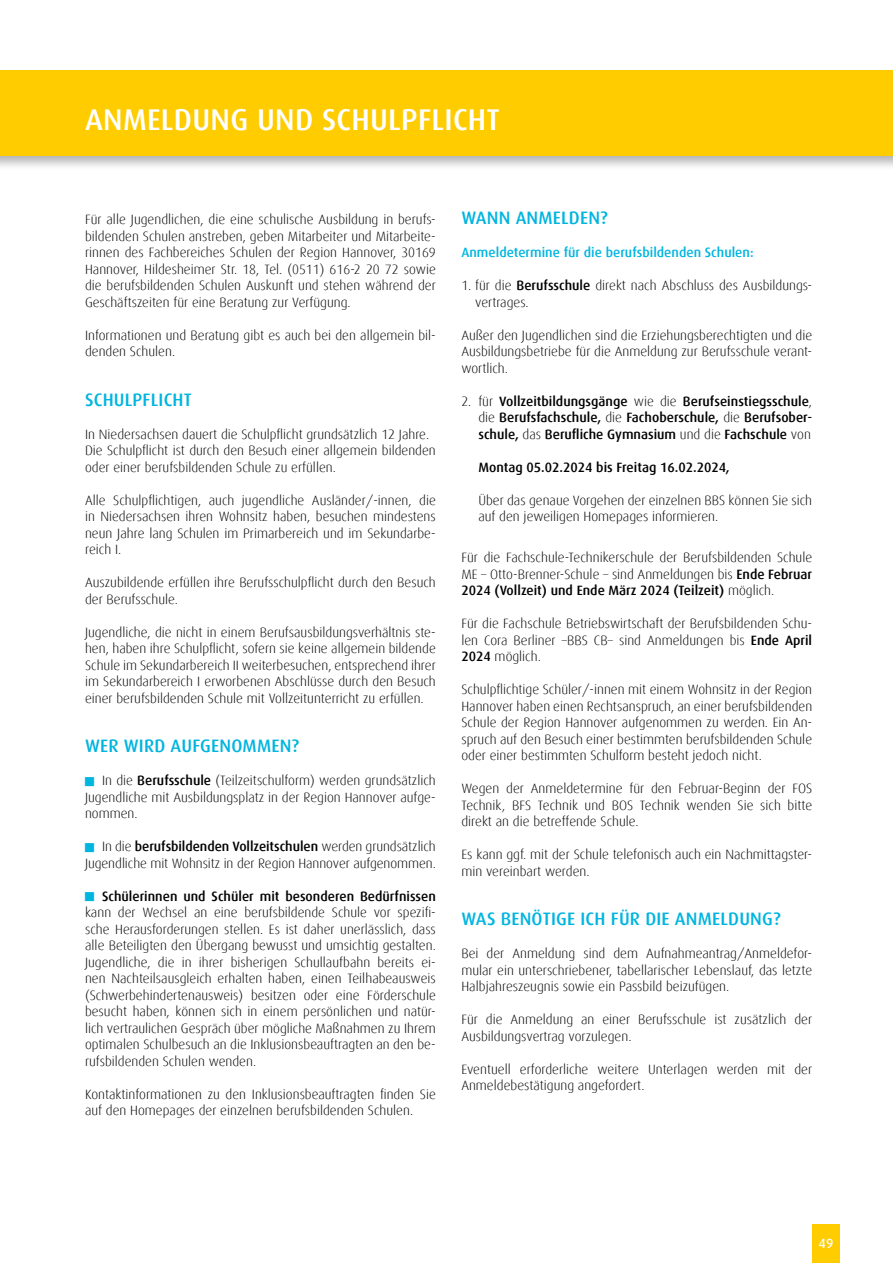
<style>
.page{position:relative;width:893px;height:1263px;background:#fff}
.page>*{position:absolute;margin:0;border:0;box-sizing:border-box;transform-origin:0 0}
.t1{font:500 30px "Dax";letter-spacing:.01em;color:#fff}
.t2{font:500 18px "Dax";letter-spacing:.01em;color:#00b5e0}
.t3{font:300 13.5px/16.5px "Dax";color:#000;text-align:justify}
.t4{font:500 13.5px/16.5px "Dax";color:#000;text-align:justify}
.t5{font:500 13.5px "Dax";color:#00b5e0}
.t6{font:500 13.5px "Dax";color:#fff}
.s1{font-family:"European Pi One";font-weight:400;font-size:9px;color:#00b5e0}
.s2{font-weight:500}
.s3{font-weight:300}
</style>
<div class="page">
<div style="left:812px;top:1225px;width:28px;height:38px;background:#fc0"></div>
<div style="left:0;top:68px;width:893px;height:103px;background:#000;opacity:.3"></div>
<div style="left:0;top:71px;width:893px;height:85px;background:#fc0"></div>
<h1 class="t1" style="left:85px;top:103px;width:416px">ANMELDUNG UND SCHULPFLICHT</h1>
<p class="t3" style="left:85px;top:211px;width:352px">Für alle Jugendlichen, die eine schulische Ausbildung in berufs&shy;bildenden Schulen anstreben, geben Mitarbeiter und Mitarbeite&shy;rinnen des Fachbereiches Schulen der Region Hannover, 30169<br>Hannover, Hildesheimer Str. 18, Tel. (0511) 616-2 20 72 sowie die berufsbildenden Schulen Auskunft und stehen während der Geschäftszeiten für eine Beratung zur Verfügung.</p>
<p class="t3" style="left:85px;top:327px;width:352px">Informationen und Beratung gibt es auch bei den allgemein bil&shy;denden Schulen.</p>
<h2 class="t2" style="left:85px;top:389px;width:108px">SCHULPFLICHT</h2>
<p class="t3" style="left:85px;top:426px;width:352px;text-align:left">In Niedersachsen dauert die Schulpflicht grundsätzlich 12 Jahre.<br>Die Schulpflicht ist durch den Besuch einer allgemein bildenden oder einer berufsbildenden Schule zu erfüllen.</p>
<p class="t3" style="left:85px;top:492px;width:352px">Alle Schulpflichtigen, auch jugendliche Ausländer/-innen, die in Niedersachsen ihren Wohnsitz haben, besuchen mindestens neun Jahre lang Schulen im Primarbereich und im Sekundarbe&shy;reich I.</p>
<p class="t3" style="left:85px;top:574px;width:352px">Auszubildende erfüllen ihre Berufsschulpflicht durch den Besuch der Berufsschule.</p>
<p class="t3" style="left:85px;top:624px;width:352px">Jugendliche, die nicht in einem Berufsausbildungsverhältnis ste&shy;hen, haben ihre Schulpflicht, sofern sie keine allgemein bildende Schule im Sekundarbereich II weiterbesuchen, entsprechend ihrer im Sekundarbereich I erworbenen Abschlüsse durch den Besuch einer berufsbildenden Schule mit Vollzeitunterricht zu erfüllen.</p>
<h2 class="t2" style="left:85px;top:736px;width:216px">WER WIRD AUFGENOMMEN?</h2>
<p class="t3" style="left:85px;top:772px;width:352px"><span class="s1">W</span> In die <span class="s2">Berufsschule</span> (Teilzeitschulform) werden grundsätzlich Jugendliche mit Ausbildungsplatz in der Region Hannover aufge&shy;nommen.</p>
<p class="t3" style="left:85px;top:838px;width:352px"><span class="s1">W</span> In die <span class="s2">berufsbildenden Vollzeitschulen</span> werden grundsätzlich<br>Jugendliche mit Wohnsitz in der Region Hannover aufgenommen.</p>
<p class="t3" style="left:85px;top:888px;width:352px"><span class="s1">W</span> <span class="s2">Schülerinnen und Schüler mit besonderen Bedürfnissen </span>kann der Wechsel an eine berufsbildende Schule vor spezifi&shy;sche Herausforderungen stellen. Es ist daher unerlässlich, dass alle Beteiligten den Übergang bewusst und umsichtig gestalten.<br>Jugendliche, die in ihrer bisherigen Schullaufbahn bereits ei&shy;nen Nachteilsausgleich erhalten haben, einen Teilhabeausweis (Schwerbehindertenausweis) besitzen oder eine Förderschule besucht haben, können sich in einem persönlichen und natür&shy;lich vertraulichen Gespräch über mögliche Maßnahmen zu Ihrem optimalen Schulbesuch an die Inklusionsbeauftragten an den be&shy;rufsbildenden Schulen wenden.</p>
<p class="t3" style="left:85px;top:1086px;width:352px">Kontaktinformationen zu den Inklusionsbeauftragten finden Sie auf den Homepages der einzelnen berufsbildenden Schulen.</p>
<h2 class="t2" style="left:461px;top:208px;width:148px">WANN ANMELDEN?</h2>
<p class="t5" style="left:461px;top:245px;width:294px">Anmeldetermine für die berufsbildenden Schulen:</p>
<p class="t3" style="left:475px;top:277px;width:338px;text-indent:-14px">1. für die <span class="s2">Berufsschule</span> direkt nach Abschluss des Ausbildungs&shy;vertrages.</p>
<p class="t3" style="left:461px;top:327px;width:352px">Außer den Jugendlichen sind die Erziehungsberechtigten und die Ausbildungsbetriebe für die Anmeldung zur Berufsschule verant&shy;wortlich.</p>
<p class="t4" style="left:478px;top:393px;width:335px;text-indent:-17px"><span class="s3">2. für</span> Vollzeitbildungsgänge <span class="s3">wie die</span> Berufseinstiegsschule<span class="s3">, die</span> Berufsfachschule, <span class="s3">die</span> Fachoberschule, <span class="s3">die</span> Berufsober&shy;schule, <span class="s3">das</span> Berufliche Gymnasium <span class="s3">und die</span> Fachschule <span class="s3">von</span></p>
<p class="t4" style="left:478px;top:459px;width:253px">Montag 05.02.2024 bis Freitag 16.02.2024,</p>
<p class="t3" style="left:478px;top:492px;width:335px">Über das genaue Vorgehen der einzelnen BBS können Sie sich auf den jeweiligen Homepages informieren.</p>
<p class="t3" style="left:461px;top:549px;width:352px">Für die Fachschule-Technikerschule der Berufsbildenden Schule ME – Otto-Brenner-Schule – sind Anmeldungen bis <span class="s2">Ende Februar 2024 (Vollzeit) und Ende März 2024 (Teilzeit)</span> möglich.</p>
<p class="t3" style="left:461px;top:615px;width:352px">Für die Fachschule Betriebswirtschaft der Berufsbildenden Schu&shy;len Cora Berliner –BBS CB– sind Anmeldungen bis <span class="s2">Ende April 2024</span> möglich.</p>
<p class="t3" style="left:461px;top:681px;width:352px">Schulpflichtige Schüler/-innen mit einem Wohnsitz in der Region Hannover haben einen Rechtsanspruch, an einer berufsbildenden Schule der Region Hannover aufgenommen zu werden. Ein An&shy;spruch auf den Besuch einer bestimmten berufsbildenden Schule oder einer bestimmten Schulform besteht jedoch nicht.</p>
<p class="t3" style="left:461px;top:780px;width:352px">Wegen der Anmeldetermine für den Februar-Beginn der FOS Technik, BFS Technik und BOS Technik wenden Sie sich bitte direkt an die betreffende Schule.</p>
<p class="t3" style="left:461px;top:846px;width:352px">Es kann ggf. mit der Schule telefonisch auch ein Nachmittagster&shy;min vereinbart werden.</p>
<h2 class="t2" style="left:461px;top:909px;width:321px">WAS BENÖTIGE ICH FÜR DIE ANMELDUNG?</h2>
<p class="t3" style="left:461px;top:946px;width:352px">Bei der Anmeldung sind dem Aufnahmeantrag/Anmeldefor&shy;mular ein unterschriebener, tabellarischer Lebenslauf, das letzte Halbjahreszeugnis sowie ein Passbild beizufügen.</p>
<p class="t3" style="left:461px;top:1011px;width:352px">Für die Anmeldung an einer Berufsschule ist zusätzlich der<br>Ausbildungsvertrag vorzulegen.</p>
<p class="t3" style="left:461px;top:1061px;width:352px">Eventuell erforderliche weitere Unterlagen werden mit der<br>Anmeldebestätigung angefordert.</p>
<p class="t6" style="left:819px;top:1235px;width:16px">49</p>
</div>
